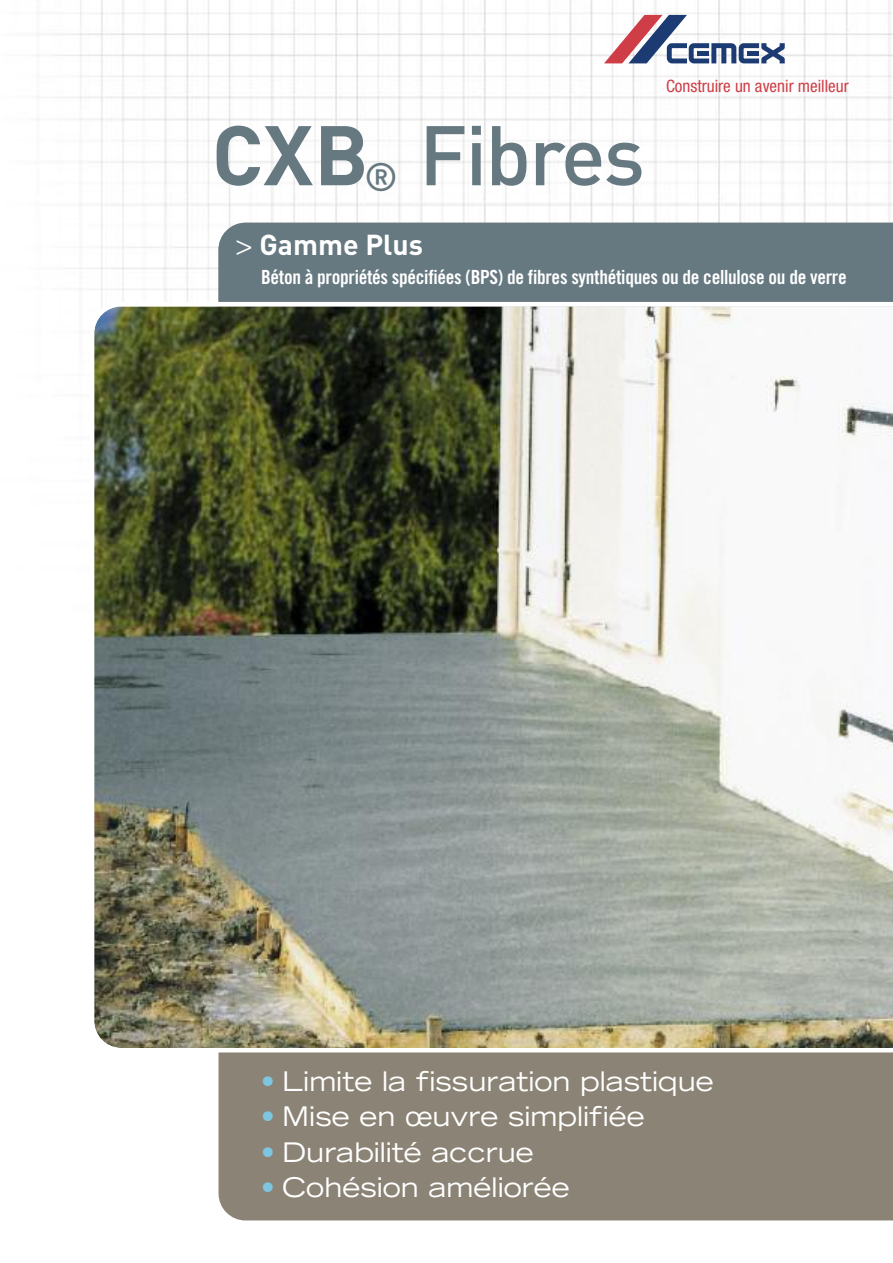
<style>
.page{position:relative;width:893px;height:1263px;background:#fff}
.page>*{position:absolute;margin:0;border:0;box-sizing:border-box;transform-origin:0 0}
.t1{font:500 83.1px "DIN";letter-spacing:-.025em;color:#667981}
.t2{font:700 28.5px "DIN";color:#fff}
.t3{font:expanded 27px "Trade Gothic LH";color:#fff}
.t4{font:19.5px "Trade Gothic Bold Cond Twenty";letter-spacing:-.015em;color:#fff}
.t5{font:condensed 17.1px "Helvetica Neue";color:#cf3e46}
.s1{font-weight:700}
.s2{font-size:39.3px}
.s3{font-family:"Trade Gothic";font-weight:400}
.s4{color:#7ec6df}
</style>
<div class="page">
<img style="left:36px;top:0;width:857px;height:302px">
<div style="left:219px;top:1052px;width:674px;height:168px;background:#8b8375"></div>
<div style="left:219px;top:223px;width:674px;height:79px;background:#667981"></div>
<img style="left:94px;top:302px;width:799px;height:746px">
<svg style="left:604px;top:15px;width:181px;height:48px"></svg>
<h1 class="t1" style="left:212px;top:108px;width:435px"><span class="s1">CXB</span><span class="s2">®</span> Fibres</h1>
<p class="t5" style="left:666px;top:80px;width:184px">Construire un avenir meilleur</p>
<p class="t2" style="left:236px;top:228px;width:189px"><span class="s3">&gt;</span> Gamme Plus</p>
<p class="t4" style="left:261px;top:269px;width:587px">Béton à propriétés spécifiées (BPS) de fibres synthétiques ou de cellulose ou de verre</p>
<p class="t3" style="left:261px;top:1071px;width:454px"><span class="s4">•</span> Limite la fissuration plastique</p>
<p class="t3" style="left:261px;top:1106px;width:385px"><span class="s4">•</span> Mise en œuvre simplifiée</p>
<p class="t3" style="left:261px;top:1142px;width:274px"><span class="s4">•</span> Durabilité accrue</p>
<p class="t3" style="left:261px;top:1177px;width:310px"><span class="s4">•</span> Cohésion améliorée</p>
</div>
